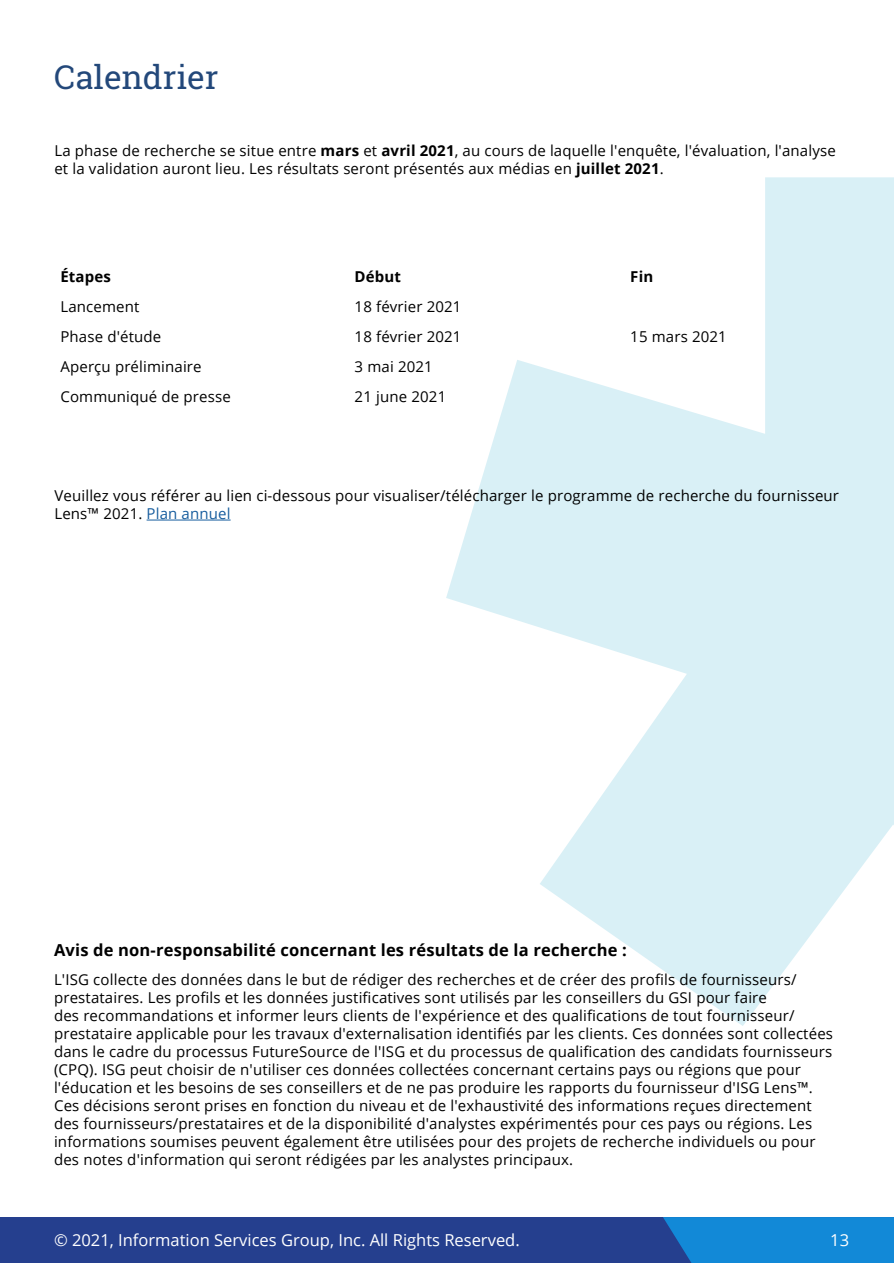
<style>
.page{position:relative;width:894px;height:1263px;background:#fff}
.page>*{position:absolute;margin:0;border:0;box-sizing:border-box;transform-origin:0 0}
.t1{font:33px "Roboto Slab";color:#23487a}
.t2{font:700 16.5px "Open Sans";letter-spacing:.01em;color:#000}
.t3{font:16.5px "Open Sans";color:#fff}
.Body_Copy{font:15px/18px "Open Sans";letter-spacing:.01em;color:#000}
.Body_Copy-2{font:700 15px "Open Sans";letter-spacing:.01em;color:#000}
.s1{font-weight:700}
.s2{color:#175d9e}
</style>
<div class="page">
<div style="left:0;top:1217px;width:893px;height:46px;background:#253f8e"></div>
<div style="left:663px;top:1217px;width:230px;height:46px;background:#1289d7"></div>
<svg style="left:446px;top:177px;width:447px;height:849px;fill:#d9f0f6"></svg>
<hr style="left:146px;top:519px;width:84px;height:1px;background:#175d9e">
<p class="t1" style="left:54px;top:54px;width:166px">Calendrier</p>
<p class="Body_Copy" style="left:54px;top:141px;width:782px">La phase de recherche se situe entre <span class="s1">mars</span> et <span class="s1">avril 2021</span>, au cours de laquelle l'enquête, l'évaluation, l'analyse et la validation auront lieu. Les résultats seront présentés aux médias en <span class="s1">juillet 2021</span>.</p>
<p class="Body_Copy-2" style="left:60px;top:266px;width:52px">Étapes</p>
<p class="Body_Copy-2" style="left:354px;top:266px;width:48px">Début</p>
<p class="Body_Copy-2" style="left:630px;top:266px;width:24px">Fin</p>
<p class="Body_Copy" style="left:60px;top:297px;width:80px">Lancement</p>
<p class="Body_Copy" style="left:354px;top:297px;width:108px">18 février 2021</p>
<p class="Body_Copy" style="left:60px;top:327px;width:102px">Phase d'étude</p>
<p class="Body_Copy" style="left:354px;top:327px;width:108px">18 février 2021</p>
<p class="Body_Copy" style="left:630px;top:327px;width:98px">15 mars 2021</p>
<p class="Body_Copy" style="left:60px;top:357px;width:143px">Aperçu préliminaire</p>
<p class="Body_Copy" style="left:354px;top:357px;width:80px">3 mai 2021</p>
<p class="Body_Copy" style="left:60px;top:387px;width:172px">Communiqué de presse</p>
<p class="Body_Copy" style="left:354px;top:387px;width:93px">21 june 2021</p>
<p class="Body_Copy" style="left:54px;top:486px;width:785px">Veuillez vous référer au lien ci-dessous pour visualiser/télécharger le programme de recherche du fournisseur<br>Lens™ 2021. <span class="s2">Plan annuel</span></p>
<p class="t2" style="left:54px;top:938px;width:574px">Avis de non-responsabilité concernant les résultats de la recherche :</p>
<p class="Body_Copy" style="left:54px;top:969px;width:780px">L'ISG collecte des données dans le but de rédiger des recherches et de créer des profils de fournisseurs/ prestataires. Les profils et les données justificatives sont utilisés par les conseillers du GSI pour faire<br>des recommandations et informer leurs clients de l'expérience et des qualifications de tout fournisseur/ prestataire applicable pour les travaux d'externalisation identifiés par les clients. Ces données sont collectées dans le cadre du processus FutureSource de l'ISG et du processus de qualification des candidats fournisseurs (CPQ). ISG peut choisir de n'utiliser ces données collectées concernant certains pays ou régions que pour l'éducation et les besoins de ses conseillers et de ne pas produire les rapports du fournisseur d'ISG Lens™.<br>Ces décisions seront prises en fonction du niveau et de l'exhaustivité des informations reçues directement des fournisseurs/prestataires et de la disponibilité d'analystes expérimentés pour ces pays ou régions. Les informations soumises peuvent également être utilisées pour des projets de recherche individuels ou pour des notes d'information qui seront rédigées par les analystes principaux.</p>
<p class="t3" style="left:54px;top:1229px;width:467px">© 2021, Information Services Group, Inc. All Rights Reserved.</p>
<p class="t3" style="left:830px;top:1229px;width:20px">13</p>
</div>
